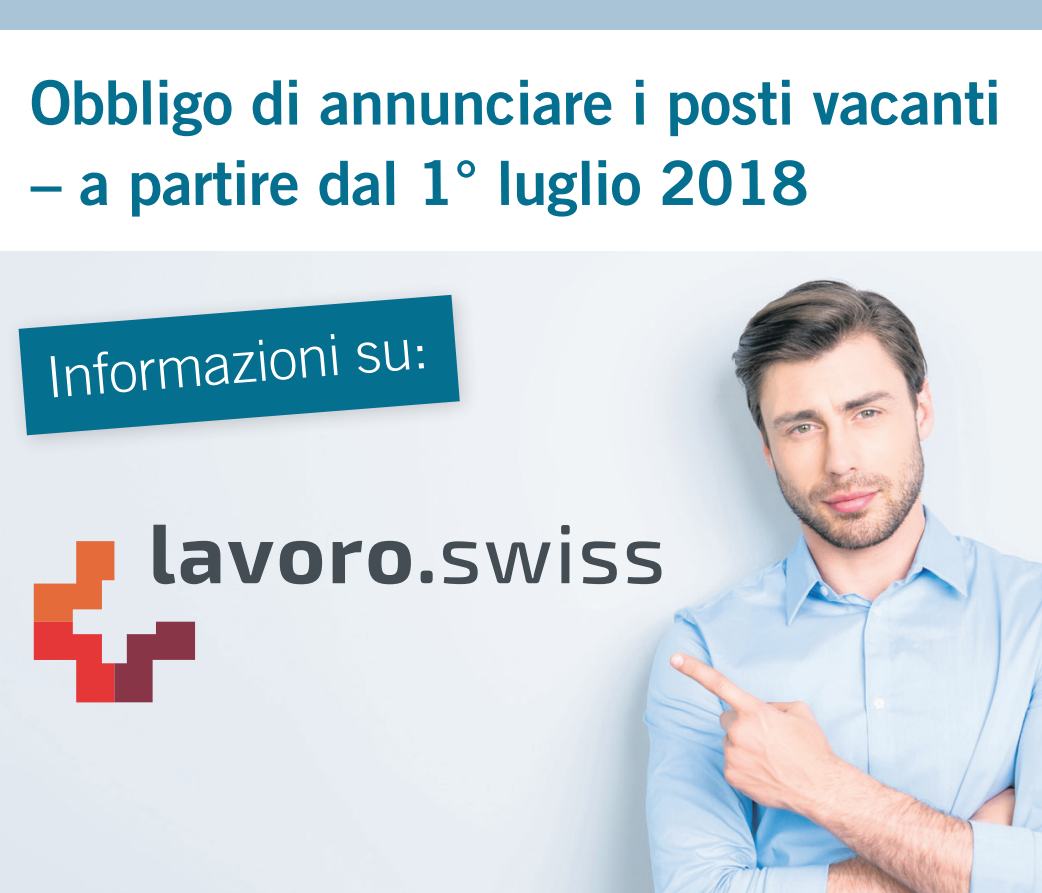
<style>
.page{position:relative;width:1042px;height:893px;background:#fff}
.page>*{position:absolute;margin:0;border:0;box-sizing:border-box;transform-origin:0 0}
.t1{font:700 83.65px "Exo 2";letter-spacing:.025em;color:#454d54}
.t2{font:61.25px "Trade Gothic LT Bold Two";letter-spacing:-.02em;color:#056f8f}
.t3{font:300 57.05px "Trade Gothic LT";color:#fff}
.s1{font-weight:500}
</style>
<div class="page">
<div style="left:0;top:0;width:1042px;height:30px;background:#a9c4d6"></div>
<img style="left:0;top:252px;width:1042px;height:641px">
<svg style="left:34px;top:541px;width:161px;height:161px;background:#d8a3a2"></svg>
<div style="left:4px;top:280px;width:478px;height:177px;background:#e8edf2"></div>
<svg style="left:19px;top:295px;width:441px;height:140px;fill:#056f8f"></svg>
<p class="t2" style="left:30px;top:65px;width:973px">Obbligo di annunciare i posti vacanti</p>
<p class="t2" style="left:31px;top:145px;width:780px">– a partire dal 1° luglio 2018</p>
<p class="t3" style="left:44px;top:342px;width:384px;rotate:-4deg">Informazioni su:</p>
<h1 class="t1" style="left:148px;top:504px;width:518px">lavoro.<span class="s1">swiss</span></h1>
</div>
